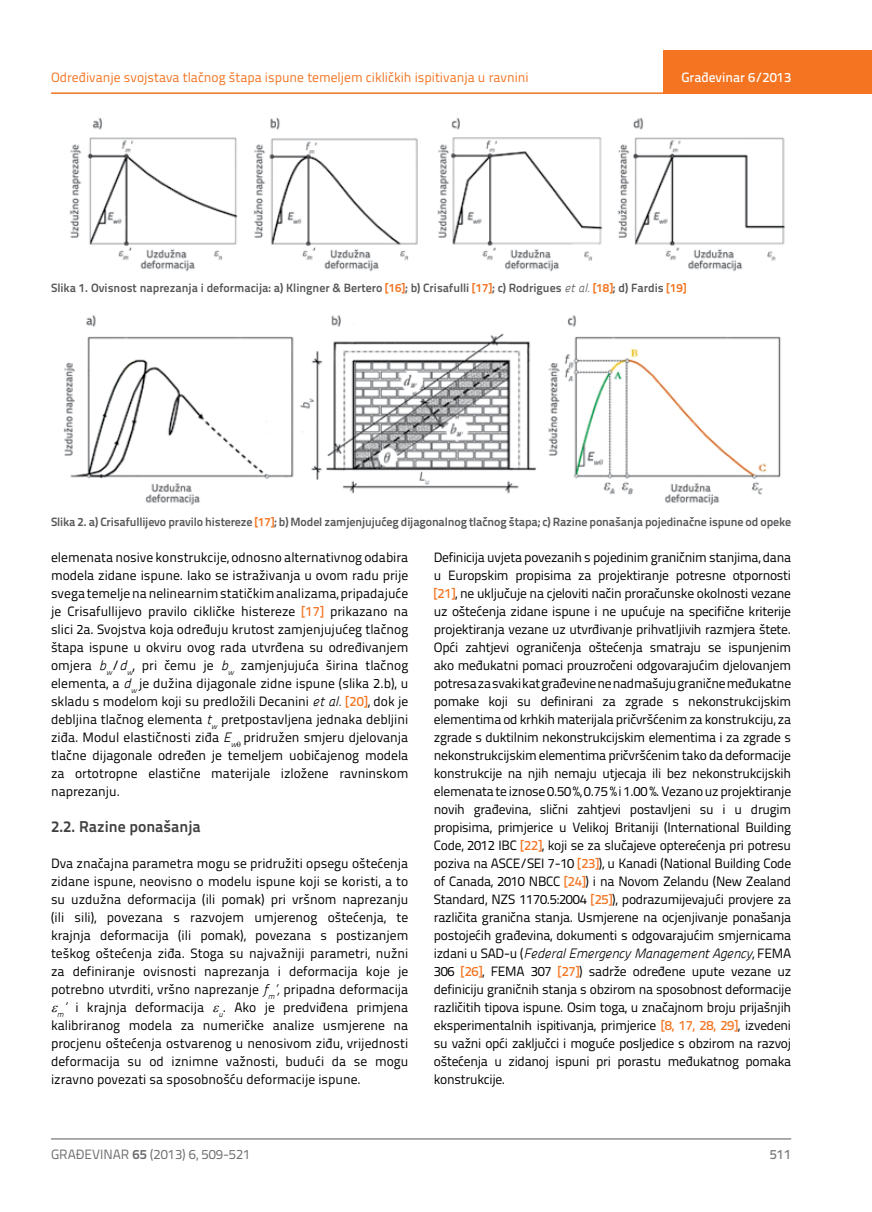
<style>
.page{position:relative;width:872px;height:1212px;background:#fff}
.page>*{position:absolute;margin:0;border:0;box-sizing:border-box;transform-origin:0 0}
.t1{font:700 15.75px "Titillium Text 22 L";color:#414042}
.t2{font:13.5px/18px "Titillium Text 22 L";color:#000;text-align:justify}
.t3{font:13.5px "Titillium Text 22 L";color:#f47421}
.t4{font:italic 13.5px "Panefresco 250 wt";letter-spacing:-.02em;color:#000}
.t5{font:13.5px "Titillium Text 22 L";color:#6d6e71}
.t6{font:500 13.5px "Titillium Text 22 L";color:#fff}
.t7{font:500 13.5px "Titillium Text 22 L";color:#797a7d}
.t8{font:700 12px "Titillium Text 22 L";letter-spacing:-.01em;color:#58595b}
.s1{color:#f47421}
.s2{font-family:"Panefresco 250 wt";font-weight:400;font-style:italic}
.s3{font-weight:500;color:#f47421}
.s4{font-family:"Panefresco 250 wt";font-style:italic}
.s5{font-family:"Titillium Text 22 L";font-style:normal}
.s6{font-weight:700}
</style>
<div class="page">
<hr style="left:51px;top:92px;width:821px;height:2px;background:#f47421">
<div style="left:663px;top:50px;width:209px;height:44px;background:#f47421"></div>
<hr style="left:51px;top:1139px;width:740px;height:1px;background:#58595b">
<img style="left:69px;top:117px;width:717px;height:155px">
<img style="left:64px;top:315px;width:717px;height:190px">
<p class="t3" style="left:51px;top:68px;width:479px">Određivanje svojstava tlačnog štapa ispune temeljem cikličkih ispitivanja u ravnini</p>
<p class="t6" style="left:681px;top:67px;width:111px">Građevinar 6/2013</p>
<p class="t8" style="left:51px;top:278px;width:637px">Slika 1. Ovisnost naprezanja i deformacija: a) Klingner &amp; Bertero <span class="s1">[16]</span>; b) Crisafulli <span class="s1">[17]</span>; c) Rodrigues <span class="s2">et al.</span> <span class="s1">[18]</span>; d) Fardis <span class="s1">[19]</span></p>
<p class="t8" style="left:51px;top:512px;width:741px">Slika 2. a) Crisafullijevo pravilo histereze <span class="s1">[17]</span>; b) Model zamjenjujućeg dijagonalnog tlačnog štapa; c) Razine ponašanja pojedinačne ispune od opeke</p>
<p class="t2" style="left:51px;top:547px;width:359px">elemenata nosive konstrukcije, odnosno alternativnog odabira modela zidane ispune. Iako se istraživanja u ovom radu prije svega temelje na nelinearnim statičkim analizama, pripadajuće je Crisafullijevo pravilo cikličke histereze <span class="s3">[17]</span> prikazano na slici 2a. Svojstva koja određuju krutost zamjenjujućeg tlačnog štapa ispune u okviru ovog rada utvrđena su određivanjem omjera <span class="s4">b</span><sub>w</sub>/<span class="s4">d</span><sub>w</sub>, pri čemu je <span class="s4">b</span><sub>w</sub> zamjenjujuća širina tlačnog elementa, a <span class="s4">d</span><sub>w</sub> je dužina dijagonale zidne ispune (slika 2.b), u skladu s modelom koji su predložili Decanini <span class="s4">et al.</span> <span class="s3">[20]</span>, dok je debljina tlačnog elementa <span class="s4">t</span><sub>w</sub> pretpostavljena jednaka debljini ziđa. Modul elastičnosti ziđa <span class="s4">E</span><sub>w</sub> pridružen smjeru djelovanja tlačne dijagonale određen je temeljem uobičajenog modela za ortotropne elastične materijale izložene ravninskom naprezanju.</p>
<p class="t1" style="left:51px;top:814px;width:151px">2.2. Razine ponašanja</p>
<p class="t2" style="left:51px;top:854px;width:359px">Dva značajna parametra mogu se pridružiti opsegu oštećenja</p>
<p class="t2" style="left:51px;top:872px;width:359px">zidane ispune, neovisno o modelu ispune koji se koristi, a to</p>
<p class="t2" style="left:51px;top:890px;width:359px">su uzdužna deformacija (ili pomak) pri vršnom naprezanju</p>
<p class="t2" style="left:51px;top:908px;width:359px">(ili sili), povezana s razvojem umjerenog oštećenja, te</p>
<p class="t2" style="left:51px;top:926px;width:359px">krajnja deformacija (ili pomak), povezana s postizanjem</p>
<p class="t2" style="left:51px;top:944px;width:359px">teškog oštećenja ziđa. Stoga su najvažniji parametri, nužni</p>
<p class="t2" style="left:51px;top:962px;width:359px">za definiranje ovisnosti naprezanja i deformacija koje je</p>
<p class="t2" style="left:51px;top:980px;width:359px">potrebno utvrditi, vršno naprezanje <span class="s4">f</span><sub>m</sub><span class="s4">’,</span> pripadna deformacija</p>
<p class="t2" style="left:57px;top:998px;width:353px"><sub>m</sub><span class="s4">’</span> i krajnja deformacija <sub>u</sub>. Ako je predviđena primjena</p>
<p class="t2" style="left:51px;top:1016px;width:359px">kalibriranog modela za numeričke analize usmjerene na</p>
<p class="t2" style="left:51px;top:1034px;width:359px">procjenu oštećenja ostvarenog u nenosivom ziđu, vrijednosti</p>
<p class="t2" style="left:51px;top:1052px;width:359px">deformacija su od iznimne važnosti, budući da se mogu</p>
<p class="t2" style="left:51px;top:1070px;width:311px">izravno povezati sa sposobnošću deformacije ispune.</p>
<p class="t2" style="left:434px;top:547px;width:359px">Definicija uvjeta povezanih s pojedinim graničnim stanjima, dana u Europskim propisima za projektiranje potresne otpornosti <span class="s3">[21]</span>, ne uključuje na cjeloviti način proračunske okolnosti vezane uz oštećenja zidane ispune i ne upućuje na specifične kriterije projektiranja vezane uz utvrđivanje prihvatljivih razmjera štete.<br>Opći zahtjevi ograničenja oštećenja smatraju se ispunjenim ako međukatni pomaci prouzročeni odgovarajućim djelovanjem potresa za svaki kat građevine ne nadmašuju granične međukatne pomake koji su definirani za zgrade s nekonstrukcijskim elementima od krhkih materijala pričvršćenim za konstrukciju, za zgrade s duktilnim nekonstrukcijskim elementima i za zgrade s nekonstrukcijskim elementima pričvršćenim tako da deformacije konstrukcije na njih nemaju utjecaja ili bez nekonstrukcijskih elemenata te iznose 0.50 %, 0.75 % i 1.00 %. Vezano uz projektiranje novih građevina, slični zahtjevi postavljeni su i u drugim propisima, primjerice u Velikoj Britaniji (International Building Code, 2012 IBC <span class="s3">[22]</span>, koji se za slučajeve opterećenja pri potresu poziva na ASCE/SEI 7-10 <span class="s3">[23]</span>), u Kanadi (National Building Code of Canada, 2010 NBCC <span class="s3">[24]</span>) i na Novom Zelandu (New Zealand Standard, NZS 1170.5:2004 <span class="s3">[25]</span>), podrazumijevajući provjere za različita granična stanja. Usmjerene na ocjenjivanje ponašanja postojećih građevina, dokumenti s odgovarajućim smjernicama</p>
<p class="t4" style="left:434px;top:943px;width:359px"><span class="s5">izdani u SAD-u (</span>Federal Emergency Management Agency<span class="s5">, FEMA</span></p>
<p class="t2" style="left:434px;top:962px;width:359px">306 <span class="s3">[26]</span>, FEMA 307 <span class="s3">[27]</span>) sadrže određene upute vezane uz definiciju graničnih stanja s obzirom na sposobnost deformacije različitih tipova ispune. Osim toga, u značajnom broju prijašnjih eksperimentalnih ispitivanja, primjerice <span class="s3">[8, 17, 28, 29]</span>, izvedeni su važni opći zaključci i moguće posljedice s obzirom na razvoj oštećenja u zidanoj ispuni pri porastu međukatnog pomaka konstrukcije.</p>
<p class="t5" style="left:51px;top:1144px;width:201px">GRAĐEVINAR <span class="s6">65</span> (2013) 6, 509-521</p>
<p class="t7" style="left:769px;top:1144px;width:23px">511</p>
</div>
